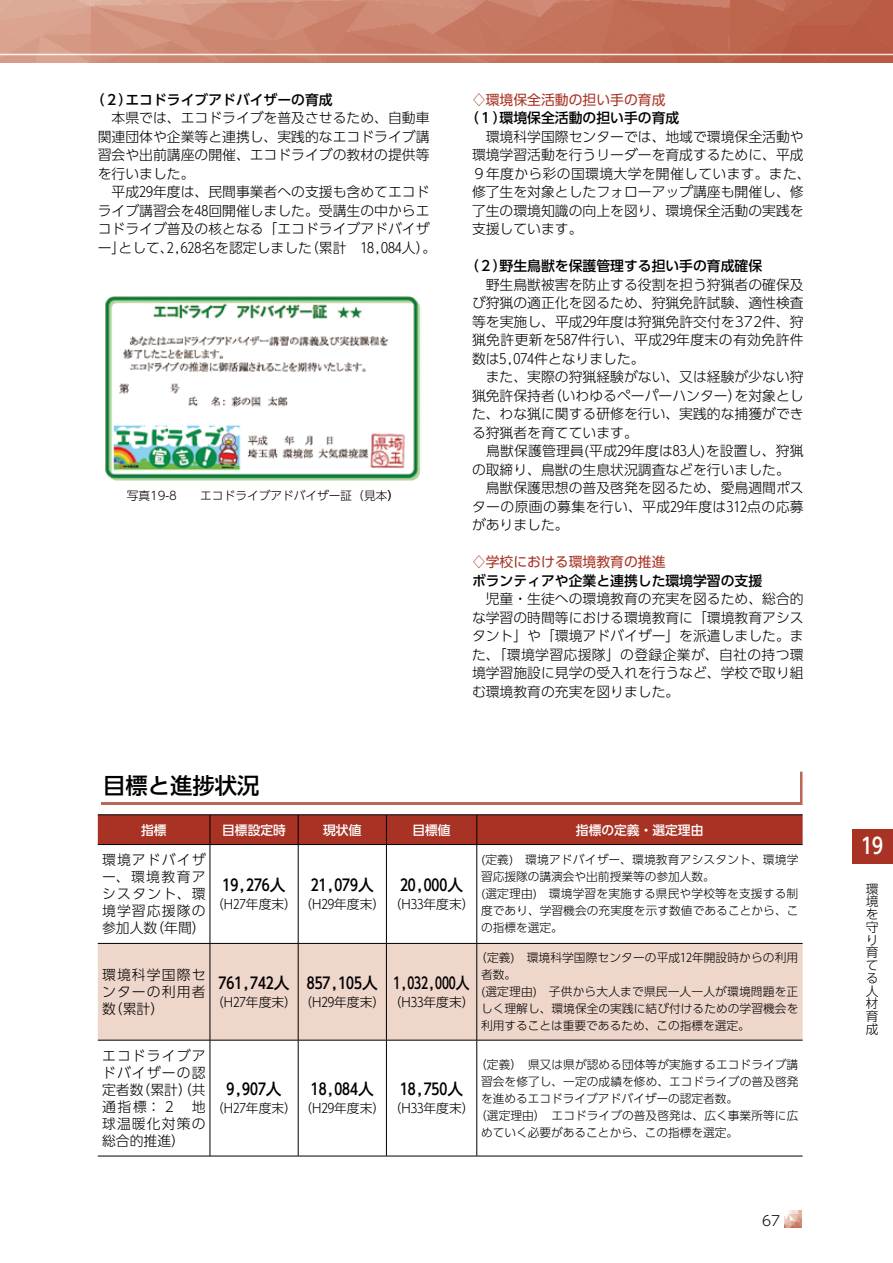
<style>
.page{position:relative;width:893px;height:1263px;background:#fff}
.page>*{position:absolute;margin:0;border:0;box-sizing:border-box;transform-origin:0 0}
.t1{font:500 22.35px "UD Shin Go Pr 6 N";color:#000}
.t2{font:500 21.75px "UD Shin Go Pr 6 N";color:#fff}
.t3{font:500 15.75px "UD Shin Go Pr 6 N";color:#000}
.t4{font:500 15.75px "UD Shin Go Pr 6 N";color:#000;scale:.88 1}
.t5{font:300 13.8px/18.5px "UD Shin Go Pr 6 N";color:#000;text-align:justify}
.t6{font:500 13.8px "UD Shin Go Pr 6 N";color:#000}
.t7{font:13.8px "UD Shin Go Pr 6 N";color:#a83324}
.t8{font:300 13.8px/17px "UD Shin Go Pr 6 N";letter-spacing:.085em;color:#000}
.t9{font:300 12.75px/12.8px "UD Shin Go Pr 6 N";color:#000}
.t10{font:500 12.75px "UD Shin Go Pr 6 N";color:#fff}
.t11{font:300 11.7px/17px "UD Shin Go Pr 6 N";letter-spacing:.005em;color:#000}
.s1{font-weight:500}
.s2{font-size:13.8px}
</style>
<div class="page">
<img style="left:784px;top:1211px;width:17px;height:17px">
<img style="left:0;top:0;width:893px;height:63px">
<div style="left:852px;top:829px;width:41px;height:34px;background:#a83324"></div>
<img style="left:105px;top:296px;width:315px;height:184px">
<div style="left:101px;top:771px;width:701px;height:34px;background:#bd665a"></div>
<div style="left:98px;top:769px;width:701px;height:33px;background:#fff"></div>
<svg style="left:98px;top:845px;width:705px;height:311px"></svg>
<div style="left:98px;top:944px;width:705px;height:96px;background:#efd6cb"></div>
<hr style="left:98px;top:814px;width:112px;height:1px;background:#000">
<hr style="left:210px;top:814px;width:88px;height:1px;background:#000">
<hr style="left:298px;top:814px;width:88px;height:1px;background:#000">
<hr style="left:386px;top:814px;width:91px;height:1px;background:#000">
<hr style="left:477px;top:814px;width:326px;height:1px;background:#000">
<div style="left:98px;top:815px;width:705px;height:29px;background:#a83324"></div>
<hr style="left:98px;top:844px;width:112px;height:1px;background:#000">
<hr style="left:210px;top:844px;width:88px;height:1px;background:#000">
<hr style="left:210px;top:845px;width:1px;height:98px;background:#000">
<hr style="left:298px;top:844px;width:88px;height:1px;background:#000">
<hr style="left:298px;top:845px;width:1px;height:98px;background:#000">
<hr style="left:386px;top:844px;width:91px;height:1px;background:#000">
<hr style="left:386px;top:845px;width:1px;height:98px;background:#000">
<hr style="left:477px;top:844px;width:326px;height:1px;background:#000">
<hr style="left:476px;top:845px;width:1px;height:98px;background:#000">
<hr style="left:98px;top:943px;width:112px;height:1px;background:#000">
<hr style="left:210px;top:943px;width:88px;height:1px;background:#000">
<hr style="left:210px;top:944px;width:1px;height:96px;background:#000">
<hr style="left:298px;top:943px;width:88px;height:1px;background:#000">
<hr style="left:298px;top:944px;width:1px;height:96px;background:#000">
<hr style="left:386px;top:943px;width:91px;height:1px;background:#000">
<hr style="left:386px;top:944px;width:1px;height:96px;background:#000">
<hr style="left:477px;top:943px;width:326px;height:1px;background:#000">
<hr style="left:476px;top:944px;width:1px;height:96px;background:#000">
<hr style="left:98px;top:1040px;width:112px;height:1px;background:#000">
<hr style="left:210px;top:1040px;width:88px;height:1px;background:#000">
<hr style="left:210px;top:1040px;width:1px;height:116px;background:#000">
<hr style="left:298px;top:1040px;width:88px;height:1px;background:#000">
<hr style="left:298px;top:1040px;width:1px;height:116px;background:#000">
<hr style="left:386px;top:1040px;width:91px;height:1px;background:#000">
<hr style="left:386px;top:1040px;width:1px;height:116px;background:#000">
<hr style="left:477px;top:1040px;width:326px;height:1px;background:#000">
<hr style="left:476px;top:1040px;width:1px;height:116px;background:#000">
<hr style="left:98px;top:1156px;width:112px;height:1px;background:#000">
<hr style="left:210px;top:1156px;width:88px;height:1px;background:#000">
<hr style="left:298px;top:1156px;width:88px;height:1px;background:#000">
<hr style="left:386px;top:1156px;width:91px;height:1px;background:#000">
<hr style="left:477px;top:1156px;width:326px;height:1px;background:#000">
<p class="t6" style="left:91px;top:88px;width:243px">（２）エコドライブアドバイザーの育成</p>
<p class="t5" style="left:98px;top:108px;width:340px;text-align:left">　本県では、エコドライブを普及させるため、自動車関連団体や企業等と連携し、実践的なエコドライブ講習会や出前講座の開催、エコドライブの教材の提供等を行いました。<br>　平成29年度は、民間事業者への支援も含めてエコドライブ講習会を48回開催しました。受講生の中からエコドライブ普及の核となる「エコドライブアドバイザー」として、2,628名を認定しました（累計　18,084人）。</p>
<p class="t11" style="left:127px;top:487px;width:274px">写真19-8　　エコドライブアドバイザー証（見本<span class="s1">）</span></p>
<p class="t7" style="left:472px;top:89px;width:195px">♢環境保全活動の担い手の育成</p>
<p class="t6" style="left:465px;top:107px;width:216px">（１）環境保全活動の担い手の育成</p>
<p class="t5" style="left:472px;top:127px;width:340px;text-align:left">　環境科学国際センターでは、地域で環境保全活動や環境学習活動を行うリーダーを育成するために、平成<br>９年度から彩の国環境大学を開催しています。また、修了生を対象としたフォローアップ講座も開催し、修了生の環境知識の向上を図り、環境保全活動の実践を支援しています。</p>
<p class="t6" style="left:465px;top:255px;width:299px">（２）野生鳥獣を保護管理する担い手の育成確保</p>
<p class="t5" style="left:472px;top:275px;width:333px;text-align:left">　野生鳥獣被害を防止する役割を担う狩猟者の確保及び狩猟の適正化を図るため、狩猟免許試験、適性検査等を実施し、平成29年度は狩猟免許交付を372件、狩猟免許更新を587件行い、平成29年度末の有効免許件数は5,074件となりました。<br>　また、実際の狩猟経験がない、又は経験が少ない狩猟免許保持者（いわゆるペーパーハンター）を対象とした、わな猟に関する研修を行い、実践的な捕獲ができる狩猟者を育てています。<br>　鳥獣保護管理員(平成29年度は83人)を設置し、狩猟の取締り、鳥獣の生息状況調査などを行いました。　鳥獣保護思想の普及啓発を図るため、愛鳥週間ポスターの原画の募集を行い、平成29年度は312点の応募がありました。</p>
<p class="t7" style="left:472px;top:551px;width:195px">♢学校における環境教育の推進</p>
<p class="t6" style="left:472px;top:569px;width:292px">ボランティアや企業と連携した環境学習の支援</p>
<p class="t5" style="left:472px;top:589px;width:333px">　児童・生徒への環境教育の充実を図るため、総合的な学習の時間等における環境教育に「環境教育アシスタント」や「環境アドバイザー」を派遣しました。また、「環境学習応援隊」の登録企業が、自社の持つ環境学習施設に見学の受入れを行うなど、学校で取り組む環境教育の充実を図りました。</p>
<h1 class="t1" style="left:103px;top:767px;width:158px">目標と進捗状況</h1>
<p class="t10" style="left:141px;top:819px;width:27px">指標</p>
<p class="t10" style="left:222px;top:819px;width:65px">目標設定時</p>
<p class="t10" style="left:323px;top:819px;width:40px">現状値</p>
<p class="t10" style="left:412px;top:819px;width:40px">目標値</p>
<p class="t10" style="left:576px;top:819px;width:129px">指標の定義・選定理由</p>
<p class="t5" style="left:102px;top:851px;width:105px;line-height:17px">環境アドバイザー、環境教育アシスタント、環境学習応援隊の参加人数（年間）</p>
<p class="t11" style="left:481px;top:851px;width:319px">(定義)　環境アドバイザー、環境教育アシスタント、環境学習応援隊の講演会や出前授業等の参加人数。<br>(選定理由)　環境学習を実施する県民や学校等を支援する制度であり、学習機会の充実度を示す数値であることから、この指標を選定。</p>
<p class="t3" style="left:223px;top:873px;width:65px">19,276人</p>
<p class="t9" style="left:211px;top:897px;width:265px">（H27年度末）（H29年度末）（H33年度末）</p>
<p class="t3" style="left:311px;top:873px;width:65px">21,079人</p>
<p class="t3" style="left:400px;top:873px;width:65px">20,000人</p>
<p class="t5" style="left:102px;top:966px;width:105px;line-height:17px">環境科学国際センターの利用者数（累計）</p>
<p class="t3" style="left:219px;top:970px;width:72px">761,742人</p>
<p class="t3" style="left:307px;top:970px;width:72px">857,105人</p>
<p class="t4" style="left:393px;top:970px;width:88px">1,032,000人</p>
<p class="t9" style="left:211px;top:995px;width:265px">（H27年度末）（H29年度末）（H33年度末）</p>
<p class="t5" style="left:102px;top:1046px;width:105px;line-height:17px">エコドライブアドバイザーの認定者数（累計）（共</p>
<p class="t9" style="left:102px;top:1101px;width:374px"><span class="s2">通指標：２　地</span>（H27年度末）（H29年度末）（H33年度末）</p>
<p class="t8" style="left:102px;top:1115px;width:105px">球温暖化対策の総合的推進）</p>
<p class="t3" style="left:226px;top:1077px;width:57px">9,907人</p>
<p class="t3" style="left:311px;top:1077px;width:65px">18,084人</p>
<p class="t3" style="left:400px;top:1077px;width:65px">18,750人</p>
<p class="t11" style="left:481px;top:949px;width:319px;text-indent:-6px">（定義)　環境科学国際センターの平成12年開設時からの利用者数。<br>(選定理由)　子供から大人まで県民一人一人が環境問題を正しく理解し、環境保全の実践に結び付けるための学習機会を利用することは重要であるため、この指標を選定。</p>
<p class="t11" style="left:475px;top:1055px;width:325px">（定義）　県又は県が認める団体等が実施するエコドライブ講</p>
<p class="t11" style="left:481px;top:1072px;width:319px">習会を修了し、一定の成績を修め、エコドライブの普及啓発</p>
<p class="t11" style="left:481px;top:1089px;width:259px">を進めるエコドライブアドバイザーの認定者数。</p>
<p class="t11" style="left:475px;top:1106px;width:325px">（選定理由）　エコドライブの普及啓発は、広く事業所等に広</p>
<p class="t11" style="left:481px;top:1123px;width:259px">めていく必要があることから、この指標を選定。</p>
<p class="t5" style="left:762px;top:1211px;width:20px">67</p>
<h2 class="t2" style="left:861px;top:828px;width:23px">19</h2>
<p class="t9" style="left:866px;top:882px;width:14px">環境を守り育てる人材育成</p>
</div>
